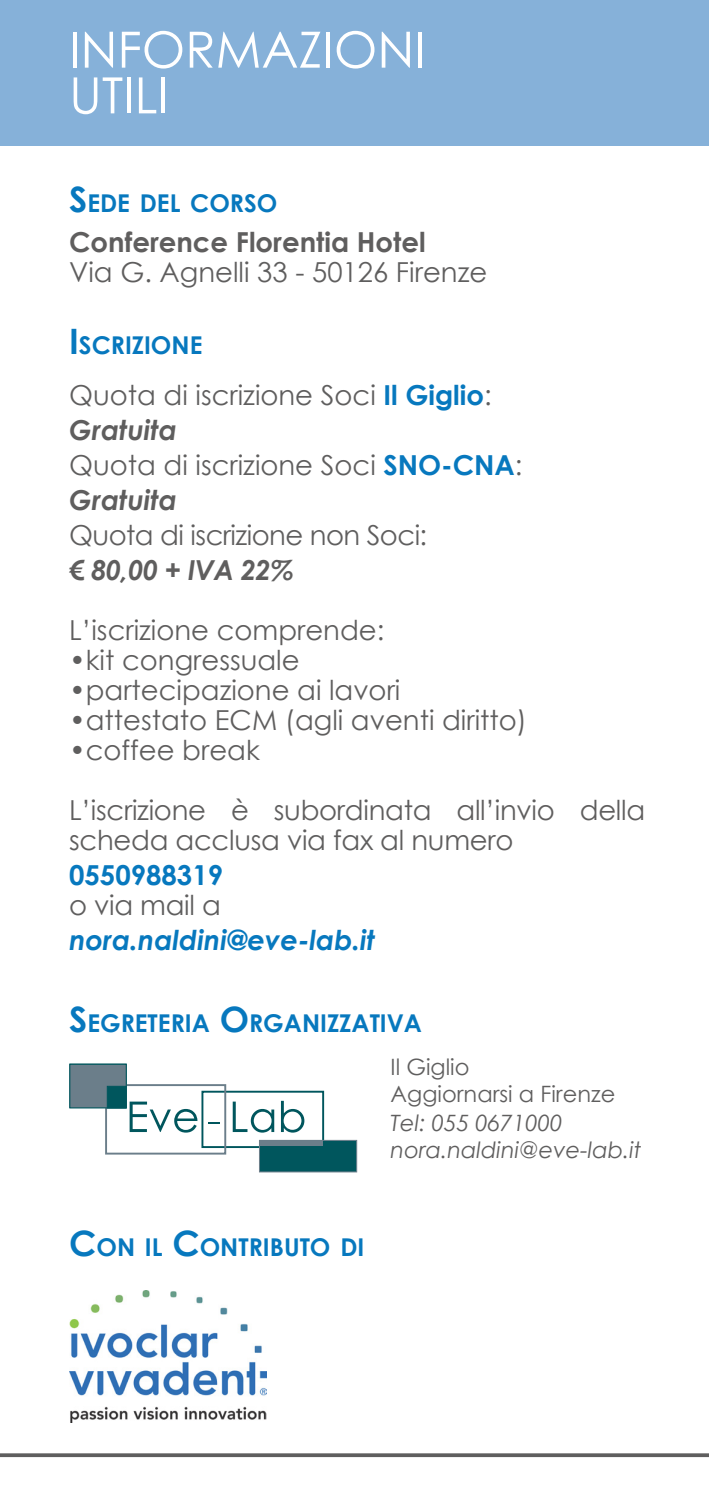
<style>
.page{position:relative;width:709px;height:1489px;background:#fff}
.page>*{position:absolute;margin:0;border:0;box-sizing:border-box;transform-origin:0 0}
.t1{font:50px/45.8px "Century Gothic";color:#fff}
.t2{font:27.5px/35px "Century Gothic";color:#5f5e5e}
.t3{font:27.5px "Century Gothic";letter-spacing:-.02em;color:#5f5e5e}
.t4{font:700 27.5px "Century Gothic";color:#5f5e5e}
.t5{font:italic 700 27.5px "Century Gothic";color:#0778be}
.t6{font:italic 700 27.5px "Century Gothic";letter-spacing:-.02em;color:#5f5e5e}
.t7{font:700 27.5px "Century Gothic";color:#0778be}
.t8{font:700 24.5px "Century Gothic";color:#0778be}
.t9{font:italic 22.5px/27px "Century Gothic";color:#5f5e5e}
.t10{font:22.5px/27px "Century Gothic";color:#5f5e5e}
.s1{font-size:35px}
.s2{font-weight:700;color:#0778be}
.s3{font-weight:700;font-style:italic}
</style>
<div class="page">
<div style="left:0;top:0;width:709px;height:145px;background:#86b1d9"></div>
<hr style="left:0;top:1453px;width:709px;height:3px;background:#5f5e5e">
<div style="left:201px;top:1090px;width:123px;height:57px;border:2px solid #00565d"></div>
<svg style="left:130px;top:1101px;width:67px;height:31px"></svg>
<svg style="left:233px;top:1101px;width:41px;height:31px"></svg>
<svg style="left:281px;top:1100px;width:23px;height:32px"></svg>
<div style="left:105px;top:1084px;width:121px;height:70px;border:2px solid #6b7e8a"></div>
<div style="left:69px;top:1063px;width:58px;height:45px;background:#6b7e8a;border:1px solid #00565d"></div>
<div style="left:107px;top:1086px;width:19px;height:22px;background:#00565d"></div>
<div style="left:259px;top:1139px;width:98px;height:33px;background:#00565d;border:1px solid #6b7e8a"></div>
<div style="left:260px;top:1140px;width:62px;height:5px;background:#6b7e8a"></div>
<img style="left:69px;top:1290px;width:197px;height:132px">
<h1 class="t1" style="left:69px;top:26px;width:358px">INFORMAZIONI<br>UTILI</h1>
<p class="t8" style="left:69px;top:184px;width:210px"><span class="s1">S</span>EDE DEL CORSO</p>
<p class="t4" style="left:69px;top:221px;width:358px">Conference Florentia Hotel</p>
<p class="t2" style="left:69px;top:254px;width:419px">Via G. Agnelli 33 - 50126 Firenze</p>
<p class="t8" style="left:69px;top:327px;width:135px"><span class="s1">I</span>SCRIZIONE</p>
<p class="t2" style="left:69px;top:377px;width:455px">Quota di iscrizione Soci <span class="s2">Il Giglio</span>:<br><span class="s3">Gratuita<br></span>Quota di iscrizione Soci <span class="s2">SNO-CNA</span>:<br><span class="s3">Gratuita</span></p>
<p class="t3" style="left:69px;top:515px;width:359px">Quota di iscrizione non Soci:</p>
<p class="t6" style="left:69px;top:549px;width:226px">€ 80,00 + IVA 22%</p>
<p class="t2" style="left:69px;top:612px;width:317px">L’iscrizione comprende:</p>
<p class="t2" style="left:69px;top:642px;width:232px">•kit congressuale</p>
<p class="t2" style="left:69px;top:672px;width:333px">•partecipazione ai lavori</p>
<p class="t2" style="left:69px;top:702px;width:459px">•attestato ECM (agli aventi diritto)</p>
<p class="t2" style="left:69px;top:719px;width:577px;line-height:60px">•coffee break<br>L’iscrizione è subordinata all’invio della</p>
<p class="t2" style="left:69px;top:822px;width:446px">scheda acclusa via fax al numero</p>
<p class="t7" style="left:69px;top:854px;width:156px">0550988319</p>
<p class="t2" style="left:69px;top:887px;width:153px">o via mail a</p>
<p class="t5" style="left:69px;top:919px;width:307px">nora.naldini@eve-lab.it</p>
<p class="t8" style="left:69px;top:1004px;width:354px"><span class="s1">S</span>EGRETERIA <span class="s1">O</span>RGANIZZATIVA</p>
<p class="t10" style="left:390px;top:1052px;width:226px">Il Giglio<br>Aggiornarsi a Firenze</p>
<p class="t9" style="left:390px;top:1109px;width:252px">Tel: 055 0671000 nora.naldini@eve-lab.it</p>
<p class="t8" style="left:69px;top:1228px;width:293px"><span class="s1">C</span>ON IL <span class="s1">C</span>ONTRIBUTO DI</p>
</div>
